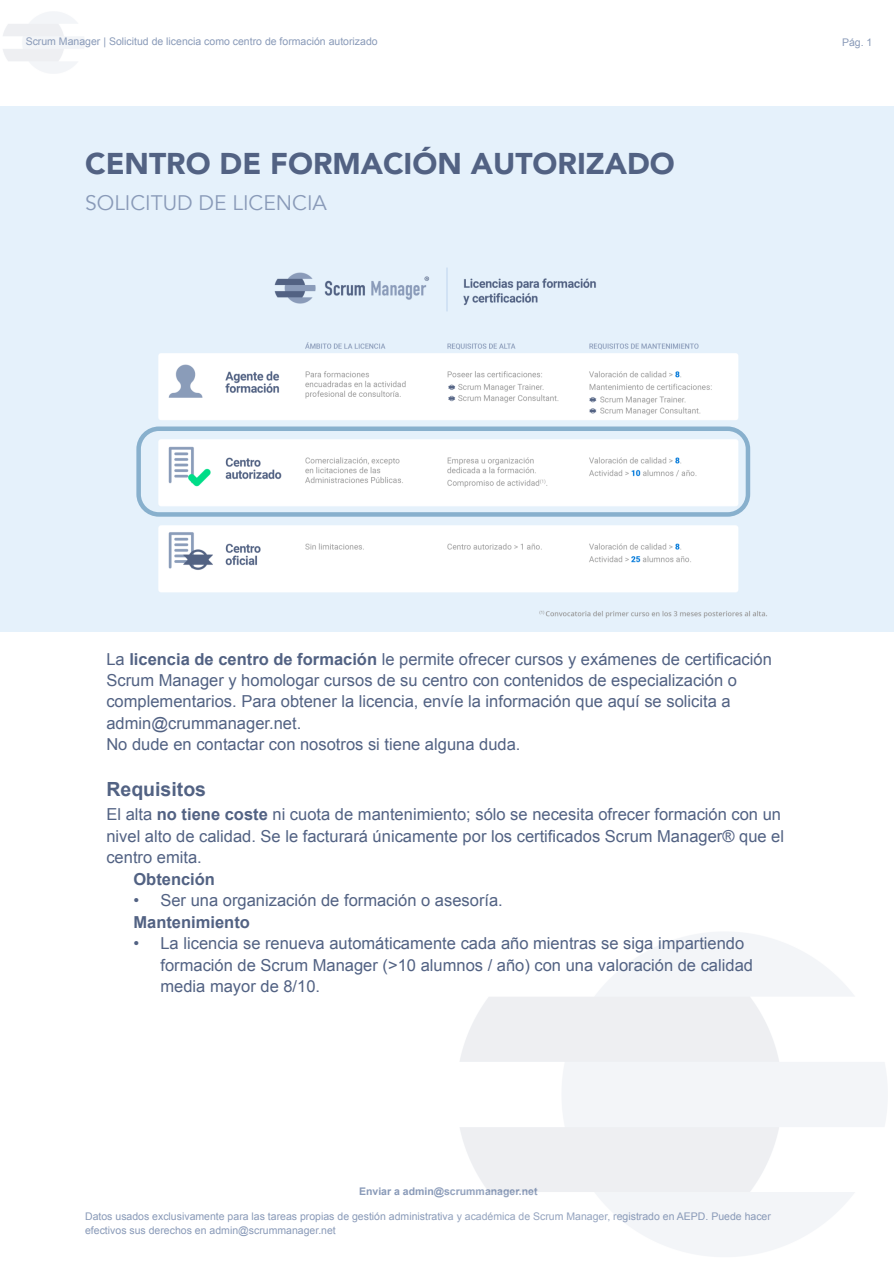
<style>
.page{position:relative;width:894px;height:1263px;background:#fff}
.page>*{position:absolute;margin:0;border:0;box-sizing:border-box;transform-origin:0 0}
.t1{font:900 30px "Avenir";color:#526283}
.t2{font:21px "Avenir";color:#899ab8}
.t3{font:700 19.5px "Arial";color:#526283}
.t4{font:16.5px/21.5px "Arial";color:#526283}
.t5{font:700 16.5px "Arial";color:#526283}
.t6{font:10.5px/13.6px "Arial";color:#899ab8}
.t7{font:700 10.5px "Arial";color:#899ab8}
.s1{font-weight:700}
</style>
<div class="page">
<div style="left:0;top:106px;width:893px;height:525px;background:#e5f1fb"></div>
<img style="left:158px;top:268px;width:609px;height:350px">
<svg style="left:136px;top:426px;width:614px;height:91px;fill:#fff"></svg>
<p class="t6" style="left:26px;top:36px;width:353px">Scrum Manager | Solicitud de licencia como centro de formación autorizado</p>
<p class="t6" style="left:841px;top:37px;width:32px">Pág. 1</p>
<h1 class="t1" style="left:85px;top:144px;width:591px">CENTRO DE FORMACIÓN AUTORIZADO</h1>
<p class="t2" style="left:85px;top:189px;width:243px">SOLICITUD DE LICENCIA</p>
<p class="t4" style="left:106px;top:649px;width:666px">La <span class="s1">licencia de centro de formación</span> le permite ofrecer cursos y exámenes de certificación Scrum Manager y homologar cursos de su centro con contenidos de especialización o complementarios. Para obtener la licencia, envíe la información que aquí se solicita a admin@crummanager.net.<br>No dude en contactar con nosotros si tiene alguna duda.</p>
<p class="t3" style="left:106px;top:782px;width:101px">Requisitos</p>
<p class="t4" style="left:106px;top:805px;width:679px">El alta <span class="s1">no tiene coste</span> ni cuota de mantenimiento; sólo se necesita ofrecer formación con un nivel alto de calidad. Se le facturará únicamente por los certificados Scrum Manager® que el centro emita.</p>
<p class="t5" style="left:133px;top:873px;width:83px">Obtención</p>
<p class="t4" style="left:133px;top:891px;width:371px">• Ser una organización de formación o asesoría.</p>
<p class="t5" style="left:133px;top:916px;width:118px">Mantenimiento</p>
<p class="t4" style="left:160px;top:934px;width:594px;text-indent:-27px">• La licencia se renueva automáticamente cada año mientras se siga impartiendo formación de Scrum Manager (&gt;10 alumnos / año) con una valoración de calidad media mayor de 8/10.</p>
<p class="t7" style="left:359px;top:1187px;width:180px">Enviar a admin@scrummanager.net</p>
<p class="t6" style="left:85px;top:1210px;width:687px">Datos usados exclusivamente para las tareas propias de gestión administrativa y académica de Scrum Manager, registrado en AEPD. Puede hacer efectivos sus derechos en admin@scrummanager.net</p>
</div>
